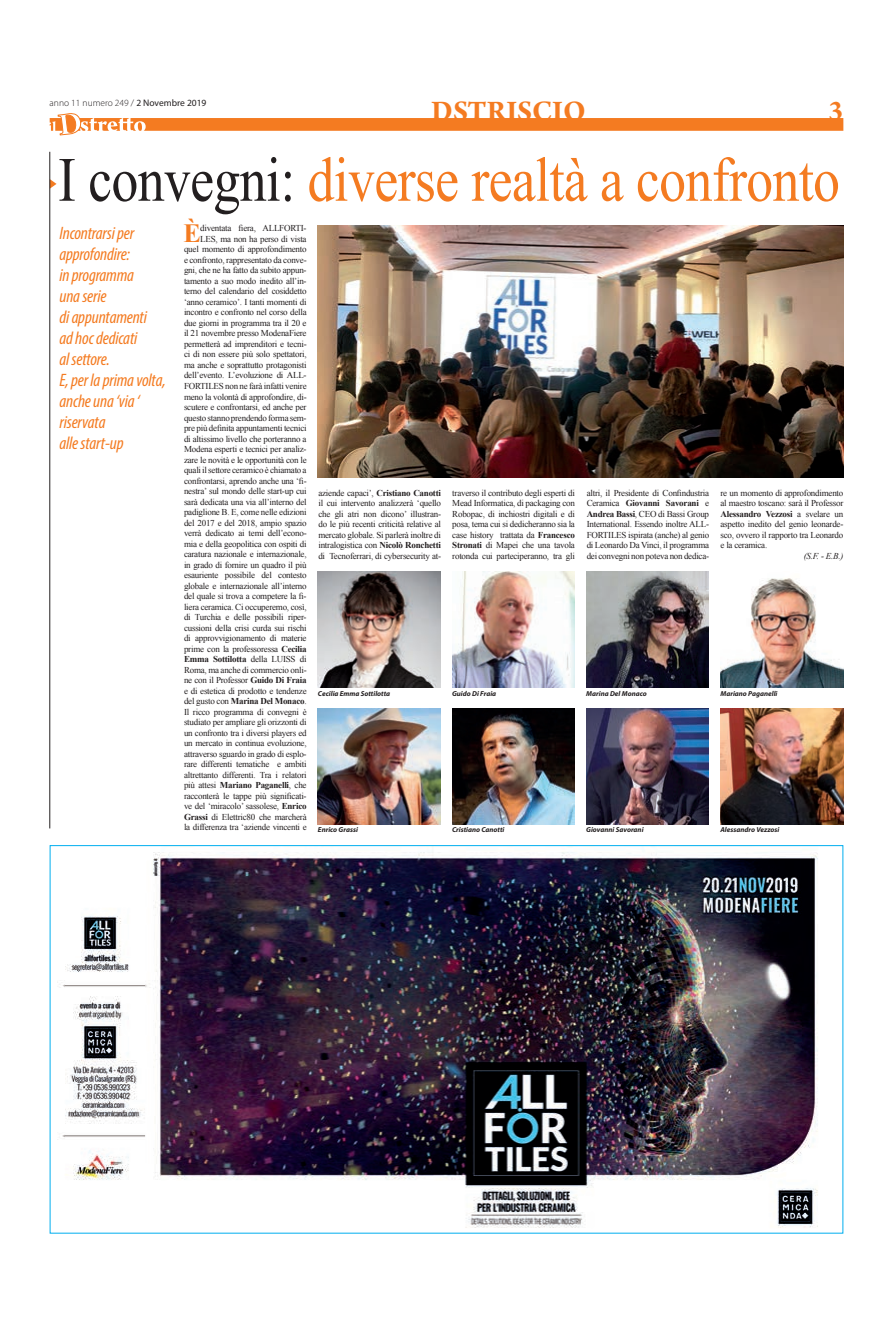
<style>
.page{position:relative;width:893px;height:1333px;background:#fff}
.page>*{position:absolute;margin:0;border:0;box-sizing:border-box;transform-origin:0 0}
.t1{font:63px "Times New Roman";letter-spacing:-.01em;color:#f47b21;scale:.85 1}
.t2{font:700 30px "Arno Pro";color:#f47b21}
.t3{font:700 29px "Arno Pro";color:#f47b21}
.t4{font:700 26.2px "Times New Roman";color:#f47b21}
.t5{font:italic condensed 18px/21px "Myriad Pro";letter-spacing:-.01em;color:#f47b21}
.t6{font:300 9.5px "Myriad Pro";color:#231f20}
.t7{font:9px/10.5px "Times New Roman";letter-spacing:-.025em;color:#231f20;text-align:justify}
.t8{font:italic 9px "Times New Roman";color:#231f20}
.t9{font:italic 700 7.2px "Myriad Pro";color:#231f20}
.s1{font-weight:400}
.s2{color:#231f20}
.s3{font-weight:700}
</style>
<div class="page">
<div style="left:50px;top:118px;width:793px;height:13px;background:#f47b21"></div>
<svg style="left:49px;top:113px;width:97px;height:23px"></svg>
<svg style="left:51px;top:180px;width:6px;height:8px"></svg>
<hr style="left:50px;top:152px;width:1px;height:676px;background:#231f20">
<img style="left:318px;top:225px;width:525px;height:252px">
<img style="left:318px;top:708px;width:123px;height:116px">
<img style="left:318px;top:572px;width:123px;height:115px">
<img style="left:452px;top:708px;width:123px;height:116px">
<img style="left:452px;top:572px;width:123px;height:115px">
<img style="left:586px;top:708px;width:123px;height:116px">
<img style="left:720px;top:708px;width:123px;height:116px">
<img style="left:586px;top:572px;width:123px;height:115px">
<img style="left:720px;top:578px;width:123px;height:109px">
<img style="left:57px;top:847px;width:761px;height:381px">
<p class="t6" style="left:50px;top:98px;width:158px">anno 11 numero 249 / <span class="s1">2 Novembre 2019</span></p>
<h2 class="t2" style="left:431px;top:93px;width:156px">DSTRISCIO</h2>
<h3 class="t3" style="left:829px;top:93px;width:16px">3</h3>
<h1 class="t1" style="left:58px;top:143px;width:921px"><span class="s2">I convegni:</span> diverse realtà a confronto</h1>
<h3 class="t5" style="left:59px;top:222px;width:108px">Incontrarsi per approfondire:<br>in programma<br>una serie<br>di appuntamenti<br>ad hoc dedicati<br>al settore.<br>E, per la prima volta, anche una ‘via ‘ riservata<br>alle start-up</h3>
<h3 class="t4" style="left:183px;top:218px;width:19px">È</h3>
<p class="t7" style="left:184px;top:223px;width:124px;text-align:right">diventata fiera, ALLFORTI-LES, ma non ha perso di vista quel momento di approfondimento e confronto, rappresentato da conve&shy;gni, che ne ha fatto da subito appun&shy;tamento a suo modo inedito all’in&shy;terno del calendario del cosiddetto ‘anno ceramico’. I tanti momenti di incontro e confronto nel corso della due giorni in programma tra il 20 e il 21 novembre presso ModenaFiere permetterà ad imprenditori e tecni&shy;ci di non essere più solo spettatori, ma anche e soprattutto protagonisti dell’evento. L’evoluzione di ALL-FORTILES non ne farà infatti venire meno la volontà di approfondire, di&shy;scutere e confrontarsi, ed anche per questo stanno prendendo forma sem&shy;pre più definita appuntamenti tecnici di altissimo livello che porteranno a Modena esperti e tecnici per analiz&shy;zare le novità e le opportunità con le quali il settore ceramico è chiamato a confrontarsi, aprendo anche una ‘fi&shy;nestra’ sul mondo delle start-up cui sarà dedicata una via all’interno del padiglione B. E, come nelle edizioni del 2017 e del 2018, ampio spazio verrà dedicato ai temi dell’econo&shy;mia e della geopolitica con ospiti di caratura nazionale e internazionale, in grado di fornire un quadro il più esauriente possibile del contesto globale e internazionale all’interno del quale si trova a competere la fi&shy;liera ceramica. Ci occuperemo, così, di Turchia e delle possibili riper&shy;cussioni della crisi curda sui rischi di approvvigionamento di materie prime con la professoressa <span class="s3">Cecilia Emma Sottilotta</span> della LUISS di Roma, ma anche di commercio onli&shy;ne con il Professor <span class="s3">Guido Di Fraia </span>e di estetica di prodotto e tendenze del gusto con <span class="s3">Marina Del Monaco</span>.<br>Il ricco programma di convegni è studiato per ampliare gli orizzonti di un confronto tra i diversi players ed un mercato in continua evoluzione, attraverso sguardo in grado di esplo&shy;rare differenti tematiche e ambiti altrettanto differenti. Tra i relatori più attesi <span class="s3">Mariano Paganelli</span>, che racconterà le tappe più significati&shy;ve del ‘miracolo’ sassolese, <span class="s3">Enrico Grassi</span> di Elettric80 che marcherà la differenza tra ‘aziende vincenti e</p>
<p class="t7" style="left:318px;top:487px;width:124px">aziende capaci’, <span class="s3">Cristiano Canotti </span>il cui intervento analizzerà ‘quello che gli atri non dicono’ illustran&shy;do le più recenti criticità relative al mercato globale. Si parlerà inoltre di intralogistica con <span class="s3">Nicolò Ronchetti </span>di Tecnoferrari, di cybersecurity at-</p>
<p class="t7" style="left:452px;top:487px;width:124px">traverso il contributo degli esperti di Mead Informatica, di packaging con Robopac, di inchiostri digitali e di posa, tema cui si dedicheranno sia la case history trattata da <span class="s3">Francesco Stronati</span> di Mapei che una tavola rotonda cui parteciperanno, tra gli</p>
<p class="t7" style="left:587px;top:487px;width:124px">altri, il Presidente di Confindustria Ceramica <span class="s3">Giovanni Savorani</span> e <span class="s3">Andrea Bassi</span>, CEO di Bassi Group International. Essendo inoltre ALL-FORTILES ispirata (anche) al genio di Leonardo Da Vinci, il programma dei convegni non poteva non dedica-</p>
<p class="t7" style="left:720px;top:487px;width:124px">re un momento di approfondimento al maestro toscano: sarà il Professor <span class="s3">Alessandro Vezzosi</span> a svelare un aspetto inedito del genio leonarde&shy;sco, ovvero il rapporto tra Leonardo e la ceramica.</p>
<p class="t8" style="left:804px;top:550px;width:41px">(S.F. - E.B.)</p>
<p class="t9" style="left:318px;top:688px;width:74px">Cecilia Emma Sottilotta</p>
<p class="t9" style="left:452px;top:688px;width:46px">Guido Di Fraia</p>
<p class="t9" style="left:586px;top:688px;width:62px">Marina Del Monaco</p>
<p class="t9" style="left:720px;top:688px;width:58px">Mariano Paganelli</p>
<p class="t9" style="left:586px;top:825px;width:59px">Giovanni Savorani</p>
<p class="t9" style="left:720px;top:825px;width:61px">Alessandro Vezzosi</p>
<p class="t9" style="left:318px;top:825px;width:41px">Enrico Grassi</p>
<p class="t9" style="left:452px;top:825px;width:54px">Cristiano Canotti</p>
</div>
